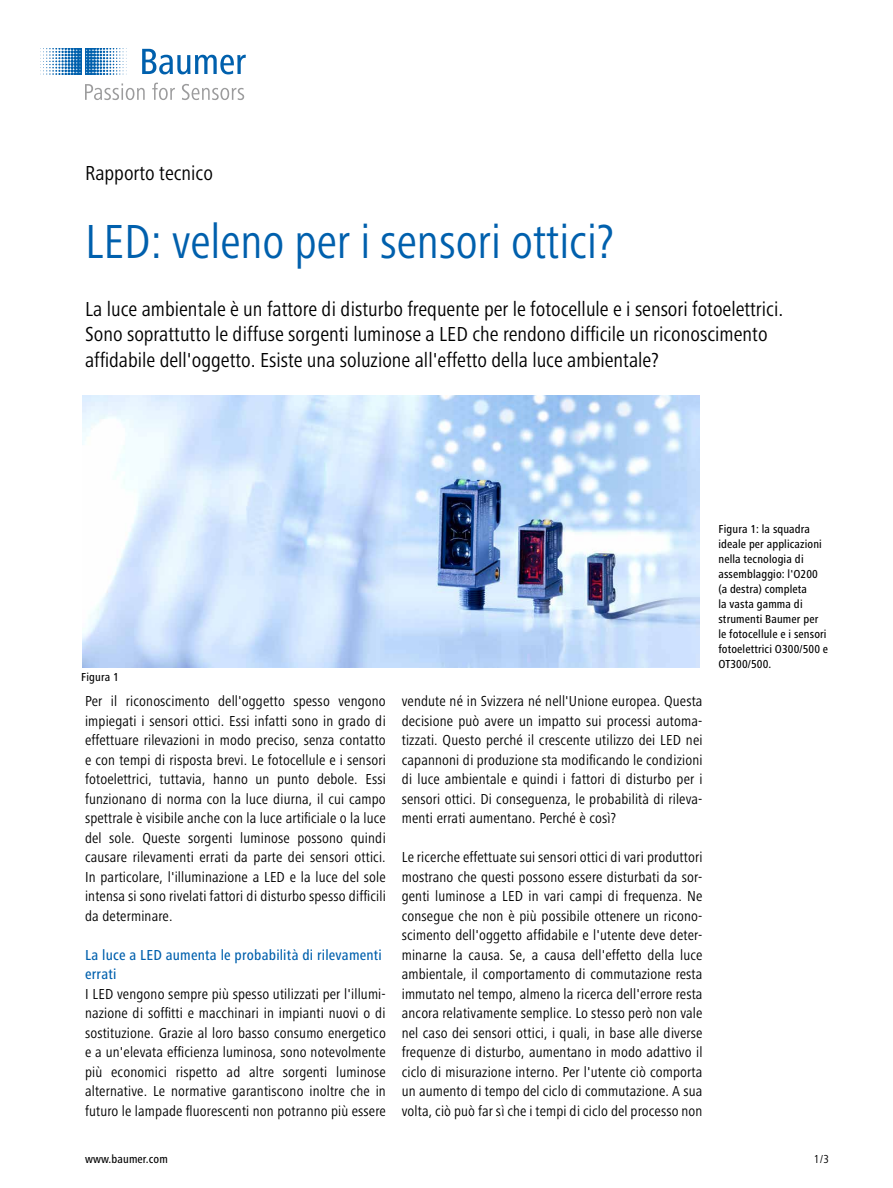
<style>
.page{position:relative;width:893px;height:1188px;background:#fff}
.page>*{position:absolute;margin:0;border:0;box-sizing:border-box;transform-origin:0 0}
.t1{font:condensed 49.5px "Frutiger Next Pro";color:#0060ad}
.t2{font:condensed 21px/25.5px "Frutiger Next Pro";color:#000}
.t3{font:condensed 15px/19.5px "Frutiger Next Pro";letter-spacing:.01em;color:#000;text-align:justify}
.t4{font:500 condensed 15px/19.5px "Frutiger Next Pro";letter-spacing:.015em;color:#0060ad}
.t5{font:500 condensed 12px/15px "Frutiger Next Pro";letter-spacing:.01em;color:#000}
.t6{font:condensed 12px "Frutiger Next Pro";color:#000}
</style>
<div class="page">
<img style="left:82px;top:395px;width:618px;height:273px">
<svg style="left:142px;top:49px;width:104px;height:25px"></svg>
<svg style="left:40px;top:49px;width:87px;height:26px"></svg>
<svg style="left:85px;top:83px;width:60px;height:17px"></svg>
<svg style="left:152px;top:83px;width:23px;height:17px"></svg>
<svg style="left:182px;top:84px;width:62px;height:16px"></svg>
<h2 class="t2" style="left:85px;top:160px;width:130px">Rapporto tecnico</h2>
<h1 class="t1" style="left:85px;top:213px;width:530px">LED: veleno per i sensori ottici?</h1>
<p class="t2" style="left:85px;top:296px;width:700px">La luce ambientale è un fattore di disturbo frequente per le fotocellule e i sensori fotoelettrici.<br>Sono soprattutto le diffuse sorgenti luminose a LED che rendono difficile un riconoscimento affidabile dell'oggetto. Esiste una soluzione all'effetto della luce ambientale?</p>
<p class="t5" style="left:81px;top:670px;width:39px">Figura 1</p>
<p class="t3" style="left:85px;top:691px;width:302px">Per il riconoscimento dell'oggetto spesso vengono impiegati i sensori ottici. Essi infatti sono in grado di effettuare rilevazioni in modo preciso, senza contatto e con tempi di risposta brevi. Le fotocellule e i sensori fotoelettrici, tuttavia, hanno un punto debole. Essi funzionano di norma con la luce diurna, il cui campo spettrale è visibile anche con la luce artificiale o la luce del sole. Queste sorgenti luminose possono quindi causare rilevamenti errati da parte dei sensori ottici.<br>In particolare, l'illuminazione a LED e la luce del sole intensa si sono rivelati fattori di disturbo spesso difficili da determinare.</p>
<p class="t4" style="left:85px;top:945px;width:298px">La luce a LED aumenta le probabilità di rilevamenti errati</p>
<p class="t3" style="left:85px;top:984px;width:302px">I LED vengono sempre più spesso utilizzati per l'illumi&shy;nazione di soffitti e macchinari in impianti nuovi o di sostituzione. Grazie al loro basso consumo energetico e a un'elevata efficienza luminosa, sono notevolmente più economici rispetto ad altre sorgenti luminose alternative. Le normative garantiscono inoltre che in futuro le lampade fluorescenti non potranno più essere</p>
<p class="t3" style="left:402px;top:691px;width:302px">vendute né in Svizzera né nell'Unione europea. Questa decisione può avere un impatto sui processi automa&shy;tizzati. Questo perché il crescente utilizzo dei LED nei capannoni di produzione sta modificando le condizioni di luce ambientale e quindi i fattori di disturbo per i sensori ottici. Di conseguenza, le probabilità di rileva&shy;menti errati aumentano. Perché è così?</p>
<p class="t3" style="left:402px;top:847px;width:302px">Le ricerche effettuate sui sensori ottici di vari produttori mostrano che questi possono essere disturbati da sor&shy;genti luminose a LED in vari campi di frequenza. Ne consegue che non è più possibile ottenere un ricono&shy;scimento dell'oggetto affidabile e l'utente deve deter&shy;minarne la causa. Se, a causa dell'effetto della luce ambientale, il comportamento di commutazione resta immutato nel tempo, almeno la ricerca dell'errore resta ancora relativamente semplice. Lo stesso però non vale nel caso dei sensori ottici, i quali, in base alle diverse frequenze di disturbo, aumentano in modo adattivo il ciclo di misurazione interno. Per l'utente ciò comporta un aumento di tempo del ciclo di commutazione. A sua volta, ciò può far sì che i tempi di ciclo del processo non</p>
<p class="t5" style="left:718px;top:521px;width:111px">Figura 1: la squadra ideale per applicazioni nella tecnologia di assemblaggio: l'O200 (a destra) completa<br>la vasta gamma di strumenti Baumer per le fotocellule e i sensori fotoelettrici O300/500 e<br>OT300/500.</p>
<p class="t5" style="left:85px;top:1152px;width:84px">www.baumer.com</p>
<p class="t6" style="left:814px;top:1152px;width:17px">1/3</p>
</div>
